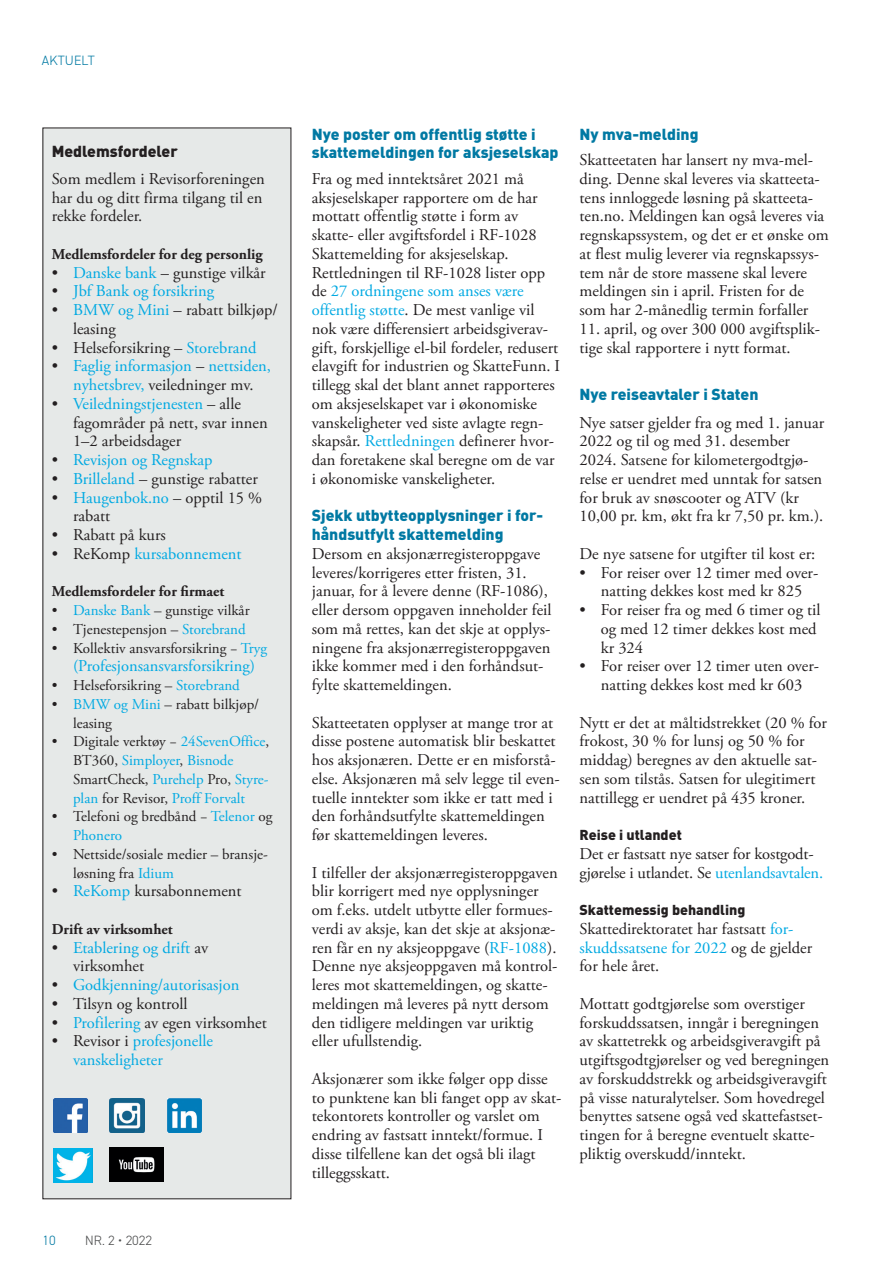
<style>
.page{position:relative;width:893px;height:1263px;background:#fff}
.page>*{position:absolute;margin:0;border:0;box-sizing:border-box;transform-origin:0 0}
.t1{font:16.5px/18.8px "Adobe Garamond Pro";color:#231f20}
.t2{font:16.5px/18.8px "Adobe Garamond Pro";color:#00a9e2}
.t3{font:900 15.75px/18px "DIN Pro";color:#0079a3}
.t4{font:900 15.75px "DIN Pro";color:#231f20}
.t5{font:15px/18.8px "Adobe Garamond Pro";color:#231f20}
.t6{font:15px/18.8px "Adobe Garamond Pro";color:#00a9e2}
.t7{font:700 15px "Adobe Garamond Pro";color:#231f20}
.t8{font:900 14.25px "DIN Pro";color:#231f20}
.t9{font:300 13.5px "DIN2014";letter-spacing:.01em;color:#0079a3}
.t10{font:300 13.5px "DIN2014";color:#4b4c4d}
.s1{color:#00a9e2}
.s2{color:#231f20}
</style>
<div class="page">
<div style="left:43px;top:128px;width:248px;height:1071px;background:#e6e9e8"></div>
<img style="left:54px;top:1098px;width:33px;height:34px">
<img style="left:109px;top:1098px;width:35px;height:34px">
<img style="left:167px;top:1098px;width:34px;height:34px">
<img style="left:54px;top:1148px;width:38px;height:34px">
<img style="left:109px;top:1147px;width:55px;height:34px">
<p class="t9" style="left:42px;top:52px;width:54px">AKTUELT</p>
<p class="t4" style="left:52px;top:141px;width:128px">Medlemsfordeler</p>
<p class="t1" style="left:52px;top:170px;width:215px">Som medlem i Revisorforeningen har du og ditt firma tilgang til en rekke fordeler.</p>
<p class="t7" style="left:52px;top:245px;width:212px">Medlemsfordeler for deg personlig</p>
<p class="t1" style="left:52px;top:264px;width:215px">• <span class="s1">Danske bank</span> – gunstige vilkår</p>
<p class="t2" style="left:52px;top:282px;width:164px"><span class="s2">•</span> Jbf Bank og forsikring</p>
<p class="t1" style="left:73px;top:301px;width:206px;text-indent:-21px">• <span class="s1">BMW og Mini</span> – rabatt bilkjøp/ leasing</p>
<p class="t1" style="left:52px;top:339px;width:206px">• Helseforsikring – <span class="s1">Storebrand</span></p>
<p class="t2" style="left:52px;top:357px;width:221px;text-align:center"><span class="s2">•</span> Faglig informasjon <span class="s2">–</span> nettsiden, nyhetsbrev, <span class="s2">veiledninger mv.</span></p>
<p class="t1" style="left:73px;top:395px;width:196px;text-indent:-21px">• <span class="s1">Veiledningstjenesten</span> – alle fagområder på nett, svar innen<br>1–2 arbeidsdager</p>
<p class="t2" style="left:52px;top:451px;width:162px"><span class="s2">•</span> Revisjon og Regnskap</p>
<p class="t1" style="left:52px;top:470px;width:208px">• <span class="s1">Brilleland</span> – gunstige rabatter</p>
<p class="t1" style="left:73px;top:488px;width:191px;text-indent:-21px">• <span class="s1">Haugenbok.no</span> – opptil 15 % rabatt</p>
<p class="t1" style="left:52px;top:526px;width:116px">• Rabatt på kurs</p>
<p class="t2" style="left:52px;top:545px;width:191px"><span class="s2">• ReKomp</span> kursabonnement</p>
<p class="t7" style="left:52px;top:583px;width:174px">Medlemsfordeler for firmaet</p>
<p class="t5" style="left:52px;top:601px;width:199px">• <span class="s1">Danske Bank</span> – gunstige vilkår</p>
<p class="t5" style="left:52px;top:620px;width:196px">• Tjenestepensjon – <span class="s1">Storebrand</span></p>
<p class="t5" style="left:52px;top:639px;width:217px">• Kollektiv ansvarsforsikring − <span class="s1">Tryg</span></p>
<p class="t2" style="left:73px;top:657px;width:184px">(Profesjonsansvarsforsikring)</p>
<p class="t5" style="left:52px;top:676px;width:190px">• Helseforsikring – <span class="s1">Storebrand</span></p>
<p class="t5" style="left:73px;top:695px;width:188px;text-indent:-21px">• <span class="s1">BMW og Mini</span> – rabatt bilkjøp/ leasing</p>
<p class="t6" style="left:73px;top:733px;width:198px;text-indent:-21px"><span class="s2">• Digitale verktøy −</span> 24SevenOffice<span class="s2">,<br>BT360,</span> Simployer<span class="s2">,</span> Bisnode<br><span class="s2">SmartCheck,</span> Purehelp <span class="s2">Pro,</span> Styre&shy;plan <span class="s2">for Revisor,</span> Proff Forvalt</p>
<p class="t5" style="left:73px;top:808px;width:201px;text-indent:-21px">• Telefoni og bredbånd − <span class="s1">Telenor</span> og<br><span class="s1">Phonero</span></p>
<p class="t5" style="left:73px;top:845px;width:196px;text-indent:-21px">• Nettside/sosiale medier – bransje&shy;løsning fra <span class="s1">Idium</span></p>
<p class="t1" style="left:52px;top:882px;width:191px">• <span class="s1">ReKomp</span> kursabonnement</p>
<p class="t7" style="left:52px;top:920px;width:122px">Drift av virksomhet</p>
<p class="t2" style="left:73px;top:939px;width:137px;text-indent:-21px"><span class="s2">•</span> Etablering og drift <span class="s2">av virksomhet</span></p>
<p class="t2" style="left:52px;top:976px;width:189px"><span class="s2">•</span> Godkjenning/autorisasjon</p>
<p class="t1" style="left:52px;top:995px;width:137px">• Tilsyn og kontroll</p>
<p class="t1" style="left:52px;top:1014px;width:216px">• <span class="s1">Profilering</span> av egen virksomhet</p>
<p class="t2" style="left:73px;top:1032px;width:142px;text-indent:-21px"><span class="s2">• Revisor i</span> profesjonelle vanskeligheter</p>
<p class="t9" style="left:43px;top:1232px;width:15px">10</p>
<p class="t10" style="left:85px;top:1232px;width:69px">NR. 2 • 2022</p>
<p class="t3" style="left:312px;top:124px;width:248px">Nye poster om offentlig støtte i skattemeldingen for aksjeselskap</p>
<p class="t1" style="left:312px;top:170px;width:250px">Fra og med inntektsåret 2021 må aksjeselskaper rapportere om de har mottatt offentlig støtte i form av skatte- eller avgiftsfordel i RF-1028<br>Skattemelding for aksjeselskap.<br>Rettledningen til RF-1028 lister opp de <span class="s1">27 ordningene som anses være offentlig støtte</span>. De mest vanlige vil nok være differensiert arbeidsgiverav&shy;gift, forskjellige el-bil fordeler, redusert elavgift for industrien og SkatteFunn. I tillegg skal det blant annet rapporteres om aksjeselskapet var i økonomiske vanskeligheter ved siste avlagte regn&shy;skapsår. <span class="s1">Rettledningen</span> definerer hvor&shy;dan foretakene skal beregne om de var i økonomiske vanskeligheter.</p>
<p class="t3" style="left:312px;top:506px;width:233px;line-height:18.8px">Sjekk utbytteopplysninger i for&shy;håndsutfylt skattemelding</p>
<p class="t1" style="left:312px;top:545px;width:241px">Dersom en aksjonærregisteroppgave leveres/korrigeres etter fristen, 31. januar, for å levere denne (RF-1086), eller dersom oppgaven inneholder feil som må rettes, kan det skje at opplys&shy;ningene fra aksjonærregisteroppgaven ikke kommer med i den forhåndsut&shy;fylte skattemeldingen.</p>
<p class="t1" style="left:312px;top:714px;width:249px">Skatteetaten opplyser at mange tror at disse postene automatisk blir beskattet hos aksjonæren. Dette er en misforstå&shy;else. Aksjonæren må selv legge til even&shy;tuelle inntekter som ikke er tatt med i den forhåndsutfylte skattemeldingen før skattemeldingen leveres.</p>
<p class="t1" style="left:312px;top:863px;width:247px">I tilfeller der aksjonærregisteroppgaven blir korrigert med nye opplysninger om f.eks. utdelt utbytte eller formues&shy;verdi av aksje, kan det skje at aksjonæ&shy;ren får en ny aksjeoppgave (<span class="s1">RF-1088</span>).<br>Denne nye aksjeoppgaven må kontrol&shy;leres mot skattemeldingen, og skatte&shy;meldingen må leveres på nytt dersom den tidligere meldingen var uriktig eller ufullstendig.</p>
<p class="t1" style="left:312px;top:1070px;width:251px">Aksjonærer som ikke følger opp disse to punktene kan bli fanget opp av skat&shy;tekontorets kontroller og varslet om endring av fastsatt inntekt/formue. I disse tilfellene kan det også bli ilagt tilleggsskatt.</p>
<p class="t3" style="left:579px;top:124px;width:121px">Ny mva-melding</p>
<p class="t1" style="left:579px;top:151px;width:251px">Skatteetaten har lansert ny mva-mel&shy;ding. Denne skal leveres via skatteeta&shy;tens innloggede løsning på skatteeta&shy;ten.no. Meldingen kan også leveres via regnskapssystem, og det er et ønske om at flest mulig leverer via regnskapssys&shy;tem når de store massene skal levere meldingen sin i april. Fristen for de som har 2-månedlig termin forfaller</p>
<p class="t1" style="left:579px;top:320px;width:242px">11. april, og over 300 000 avgiftsplik&shy;tige skal rapportere i nytt format.</p>
<p class="t3" style="left:579px;top:385px;width:180px">Nye reiseavtaler i Staten</p>
<p class="t1" style="left:579px;top:414px;width:246px">Nye satser gjelder fra og med 1. januar 2022 og til og med 31. desember 2024. Satsene for kilometergodtgjø&shy;relse er uendret med unntak for satsen for bruk av snøscooter og ATV (kr 10,00 pr. km, økt fra kr 7,50 pr. km.).</p>
<p class="t1" style="left:579px;top:545px;width:237px">De nye satsene for utgifter til kost er:</p>
<p class="t1" style="left:579px;top:564px;width:240px;text-align:center">• For reiser over 12 timer med over&shy;natting dekkes kost med kr 825</p>
<p class="t1" style="left:601px;top:601px;width:221px;text-indent:-21px">• For reiser fra og med 6 timer og til og med 12 timer dekkes kost med kr 324</p>
<p class="t1" style="left:579px;top:657px;width:241px;text-align:center">• For reiser over 12 timer uten over&shy;natting dekkes kost med kr 603</p>
<p class="t1" style="left:579px;top:713px;width:249px">Nytt er det at måltidstrekket (20 % for frokost, 30 % for lunsj og 50 % for middag) beregnes av den aktuelle sat&shy;sen som tilstås. Satsen for ulegitimert nattillegg er uendret på 435 kroner.</p>
<p class="t8" style="left:579px;top:825px;width:104px">Reise i utlandet</p>
<p class="t1" style="left:579px;top:845px;width:245px">Det er fastsatt nye satser for kostgodt&shy;gjørelse i utlandet. Se <span class="s1">utenlandsavtalen.</span></p>
<p class="t8" style="left:579px;top:900px;width:167px">Skattemessig behandling</p>
<p class="t1" style="left:579px;top:920px;width:234px">Skattedirektoratet har fastsatt <span class="s1">for&shy;skuddssatsene for 2022</span> og de gjelder for hele året.</p>
<p class="t1" style="left:579px;top:995px;width:251px">Mottatt godtgjørelse som overstiger forskuddssatsen, inngår i beregningen av skattetrekk og arbeidsgiveravgift på utgiftsgodtgjørelser og ved beregningen av forskuddstrekk og arbeidsgiveravgift på visse naturalytelser. Som hovedregel benyttes satsene også ved skattefastset&shy;tingen for å beregne eventuelt skatte&shy;pliktig overskudd/inntekt.</p>
</div>
